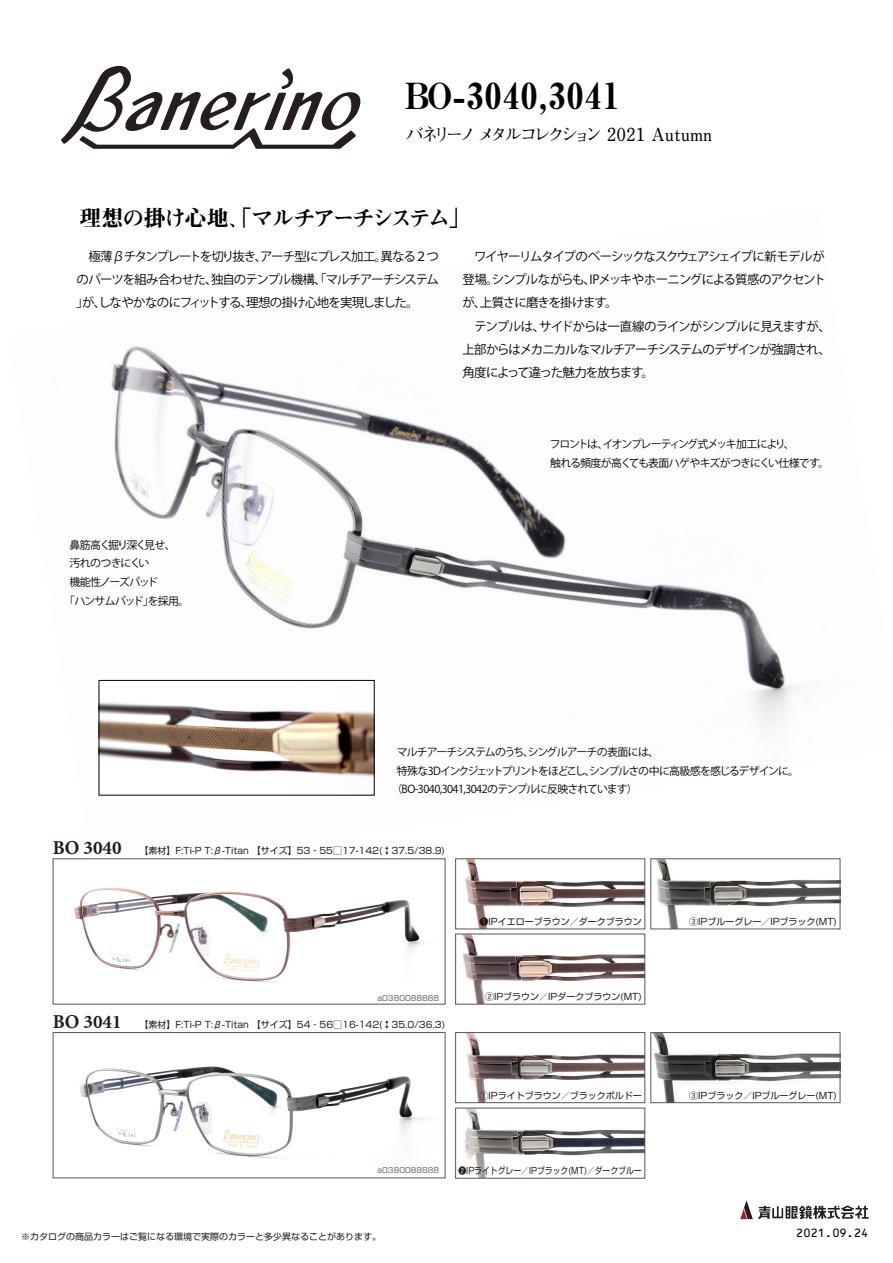
<style>
.page{position:relative;width:893px;height:1263px;background:#fff}
.page>*{position:absolute;margin:0;border:0;box-sizing:border-box;transform-origin:0 0}
.t1{font:36px "Midashi Min Pr 6 N MA31";color:#000}
.t2{font:21.75px "Midashi Min Pr 6 N MA31";letter-spacing:-.055em;color:#000}
.t3{font:700 19.5px "Minion";color:#231815}
.t4{font:700 18px "Futo Min A101 Pr 6 N";letter-spacing:-.185em;color:#000}
.t5{font:12.45px/23.4px "Koz Go Pro";letter-spacing:-.075em;color:#000;text-align:justify}
.t6{font:12px "OCRB";color:#070000}
.t7{font:10.95px/18.8px "Koz Go Pro";letter-spacing:-.085em;color:#000}
.t8{font:10.95px "Koz Go Pro";letter-spacing:-.11em;color:#000}
.t9{font:10.95px "Koz Go Pro";letter-spacing:-.05em;color:#000}
.t10{font:10.95px "Koz Go Pro";letter-spacing:-.13em;color:#000}
.t11{font:9px "Shin Go Pro";color:#231815}
.t12{font:9px "Shin Go Pro";color:#251e1c}
.t13{font:9px "Shin Go Pro";color:#231815;scale:.87 1}
.t14{font:7.5px "Shin Go Pro";color:#666463}
</style>
<div class="page">
<img style="left:52px;top:346px;width:789px;height:530px">
<img style="left:653px;top:860px;width:185px;height:67px">
<img style="left:457px;top:860px;width:186px;height:67px">
<img style="left:462px;top:936px;width:181px;height:66px">
<img style="left:464px;top:1110px;width:179px;height:66px">
<img style="left:653px;top:1034px;width:185px;height:67px">
<img style="left:466px;top:1034px;width:177px;height:67px">
<svg style="left:61px;top:65px;width:300px;height:84px"></svg>
<img style="left:55px;top:860px;width:388px;height:123px">
<div style="left:53px;top:858px;width:392px;height:146px;border:1px solid #595757"></div>
<div style="left:651px;top:858px;width:189px;height:71px;border:1px solid #595757"></div>
<div style="left:455px;top:934px;width:190px;height:70px;border:1px solid #595757"></div>
<div style="left:455px;top:858px;width:190px;height:71px;border:1px solid #595757"></div>
<img style="left:79px;top:1066px;width:350px;height:93px">
<div style="left:53px;top:1032px;width:392px;height:146px;border:1px solid #595757"></div>
<div style="left:455px;top:1032px;width:190px;height:71px;border:1px solid #595757"></div>
<div style="left:651px;top:1032px;width:189px;height:71px;border:1px solid #595757"></div>
<div style="left:455px;top:1108px;width:190px;height:70px;border:1px solid #595757"></div>
<svg style="left:740px;top:1200px;width:128px;height:19px"></svg>
<img style="left:101px;top:682px;width:271px;height:111px">
<div style="left:99px;top:680px;width:275px;height:115px;border:1px solid #000"></div>
<h1 class="t1" style="left:405px;top:68px;width:217px">BO-3040,3041</h1>
<h3 class="t4" style="left:406px;top:120px;width:308px">バネリーノ メタルコレクション 202 1 Autumn</h3>
<h2 class="t2" style="left:80px;top:201px;width:392px">理想の掛け心地、「マルチアーチシステム」</h2>
<p class="t5" style="left:76px;top:245px;width:364px">　極薄βチタンプレートを切り抜き、アーチ型にプレス加工。異なる２つのパーツを組み合わせた、独自のテンプル機構、「マルチアーチシステム」が、しなやかなのにフィットする、理想の掛け心地を実現しました。</p>
<p class="t5" style="left:462px;top:245px;width:370px;text-align:left">　ワイヤーリムタイプのベーシックなスクウェアシェイプに新モデルが登場。シンプルながらも、IPメッキやホーニングによる質感のアクセントが、上質さに磨きを掛けます。<br>　テンプルは、サイドからは一直線のラインがシンプルに見えますが、上部からはメカニカルなマルチアーチシステムのデザインが強調され、角度によって違った魅力を放ちます。</p>
<p class="t10" style="left:70px;top:537px;width:108px">鼻筋高く掘り深く見せ、</p>
<p class="t7" style="left:70px;top:554px;width:81px">汚れのつきにくい</p>
<p class="t8" style="left:70px;top:575px;width:90px">機能性ノーズパッド</p>
<p class="t7" style="left:64px;top:592px;width:126px">「ハンサムパッド」を採用。</p>
<p class="t7" style="left:550px;top:435px;width:281px">フロントは、イオンプレーティング式メッキ加工により、<br>触れる頻度が高くても表面ハゲやキズがつきにくい仕様です。</p>
<p class="t7" style="left:397px;top:743px;width:264px">マルチアーチシステムのうち、シングルアーチの表面には、</p>
<p class="t8" style="left:397px;top:763px;width:404px">特殊な3Dインクジェットプリントをほどこし、シンプルさの中に高級感を感じるデザインに。</p>
<p class="t9" style="left:391px;top:782px;width:248px">（BO-3040,3041,3042のテンプルに反映されています）</p>
<h3 class="t3" style="left:53px;top:838px;width:70px">BO 3040</h3>
<p class="t11" style="left:139px;top:843px;width:307px">【素材】F:Ti-P T:β-Titan 【サイズ】53・55□17-142(↕37.5/38.9)</p>
<p class="t11" style="left:480px;top:914px;width:164px">❶IPイエローブラウン／ダークブラウン</p>
<h3 class="t3" style="left:53px;top:1012px;width:70px">BO 3041</h3>
<p class="t14" style="left:378px;top:992px;width:63px">a0380088888</p>
<p class="t11" style="left:140px;top:1017px;width:307px">【素材】F:Ti-P T:β-Titan 【サイズ】54・56□16-142(↕35.0/36.3)</p>
<p class="t11" style="left:485px;top:989px;width:158px">②IPブラウン／IPダークブラウン(MT)</p>
<p class="t11" style="left:480px;top:1088px;width:164px">①IPライトブラウン／ブラックボルドー</p>
<p class="t14" style="left:378px;top:1164px;width:63px">a0380088888</p>
<p class="t13" style="left:458px;top:1163px;width:212px">❷IPライトグレー／IPブラック(MT)／ダークブルー</p>
<p class="t11" style="left:689px;top:914px;width:149px">③IPブルーグレー／IPブラック(MT)</p>
<p class="t11" style="left:689px;top:1088px;width:149px">③IPブラック／IPブルーグレー(MT)</p>
<p class="t12" style="left:21px;top:1229px;width:361px">※カタログの商品カラーはご覧になる環境で実際のカラーと多少異なることがあります。</p>
<p class="t6" style="left:796px;top:1229px;width:74px">2021.09.24</p>
</div>
